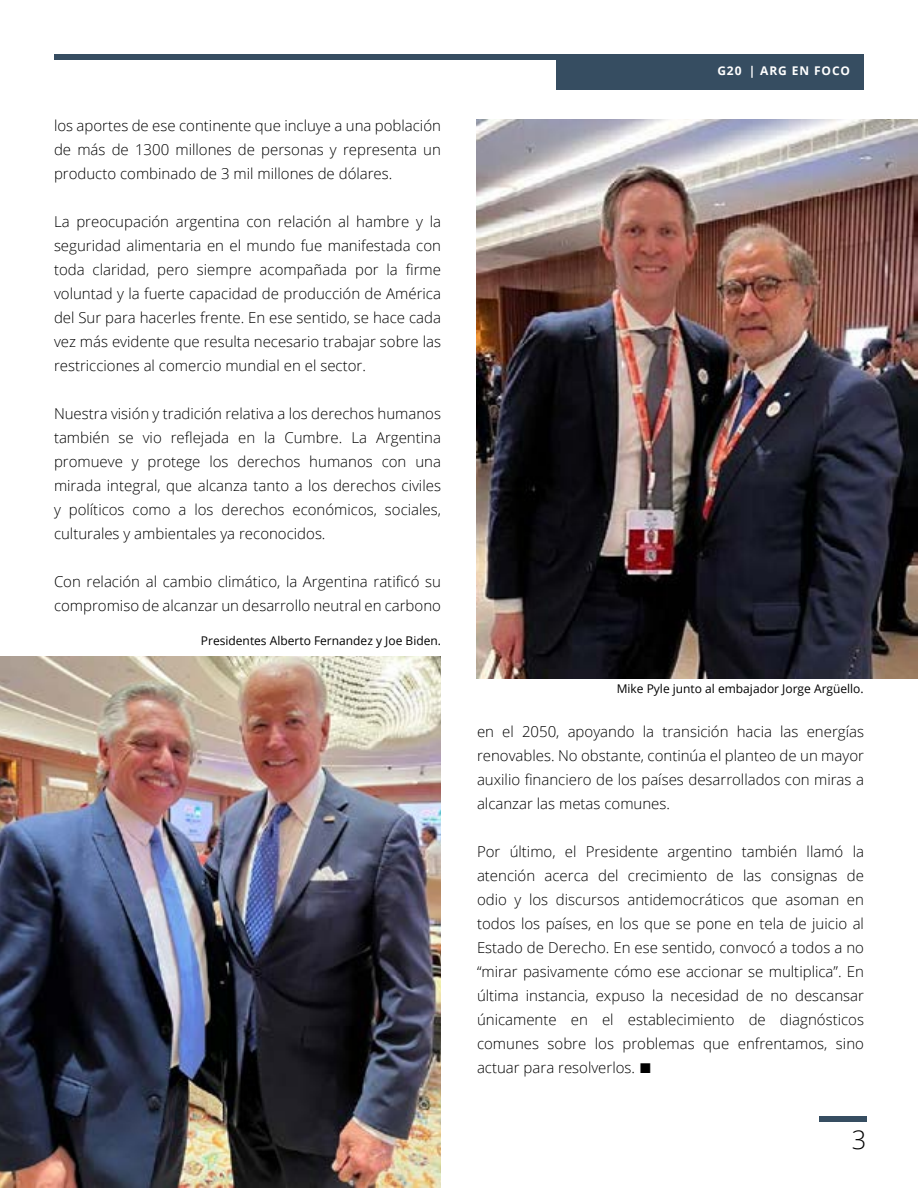
<style>
.page{position:relative;width:918px;height:1188px;background:#fff}
.page>*{position:absolute;margin:0;border:0;box-sizing:border-box;transform-origin:0 0}
.t1{font:300 25.5px "Open Sans";color:#000}
.t2{font:300 15px/24px "Open Sans";color:#000;text-align:justify}
.t3{font:12px "Open Sans";color:#000}
.t4{font:700 12px "Open Sans";letter-spacing:.075em;color:#fff}
.s1{font-family:"Arial";font-weight:700;font-size:21px}
</style>
<div class="page">
<div style="left:54px;top:54px;width:810px;height:5px;background:#364d61"></div>
<div style="left:556px;top:54px;width:308px;height:36px;background:#364d61"></div>
<div style="left:819px;top:1116px;width:47px;height:5px;background:#364d61"></div>
<img style="left:0;top:656px;width:441px;height:532px">
<img style="left:477px;top:120px;width:441px;height:559px">
<p class="t2" style="left:54px;top:113px;width:389px">los aportes de ese continente que incluye a una población de más de 1300 millones de personas y representa un producto combinado de 3 mil millones de dólares.</p>
<p class="t2" style="left:54px;top:209px;width:389px">La preocupación argentina con relación al hambre y la seguridad alimentaria en el mundo fue manifestada con toda claridad, pero siempre acompañada por la firme voluntad y la fuerte capacidad de producción de América del Sur para hacerles frente. En ese sentido, se hace cada vez más evidente que resulta necesario trabajar sobre las restricciones al comercio mundial en el sector.</p>
<p class="t2" style="left:54px;top:401px;width:389px">Nuestra visión y tradición relativa a los derechos humanos también se vio reflejada en la Cumbre. La Argentina promueve y protege los derechos humanos con una mirada integral, que alcanza tanto a los derechos civiles y políticos como a los derechos económicos, sociales, culturales y ambientales ya reconocidos.</p>
<p class="t2" style="left:54px;top:569px;width:389px">Con relación al cambio climático, la Argentina ratificó su compromiso de alcanzar un desarrollo neutral en carbono</p>
<p class="t3" style="left:201px;top:632px;width:242px">Presidentes Alberto Fernandez y Joe Biden.</p>
<p class="t4" style="left:717px;top:62px;width:134px">G20 | ARG EN FOCO</p>
<p class="t3" style="left:617px;top:680px;width:249px">Mike Pyle junto al embajador Jorge Argüello.</p>
<p class="t2" style="left:477px;top:719px;width:389px">en el 2050, apoyando la transición hacia las energías renovables. No obstante, continúa el planteo de un mayor auxilio financiero de los países desarrollados con miras a alcanzar las metas comunes.</p>
<p class="t2" style="left:477px;top:839px;width:389px">Por último, el Presidente argentino también llamó la atención acerca del crecimiento de las consignas de odio y los discursos antidemocráticos que asoman en todos los países, en los que se pone en tela de juicio al Estado de Derecho. En ese sentido, convocó a todos a no “mirar pasivamente cómo ese accionar se multiplica”. En última instancia, expuso la necesidad de no descansar únicamente en el establecimiento de diagnósticos comunes sobre los problemas que enfrentamos, sino actuar para resolverlos. <span class="s1">■</span></p>
<h1 class="t1" style="left:852px;top:1122px;width:16px">3</h1>
</div>
